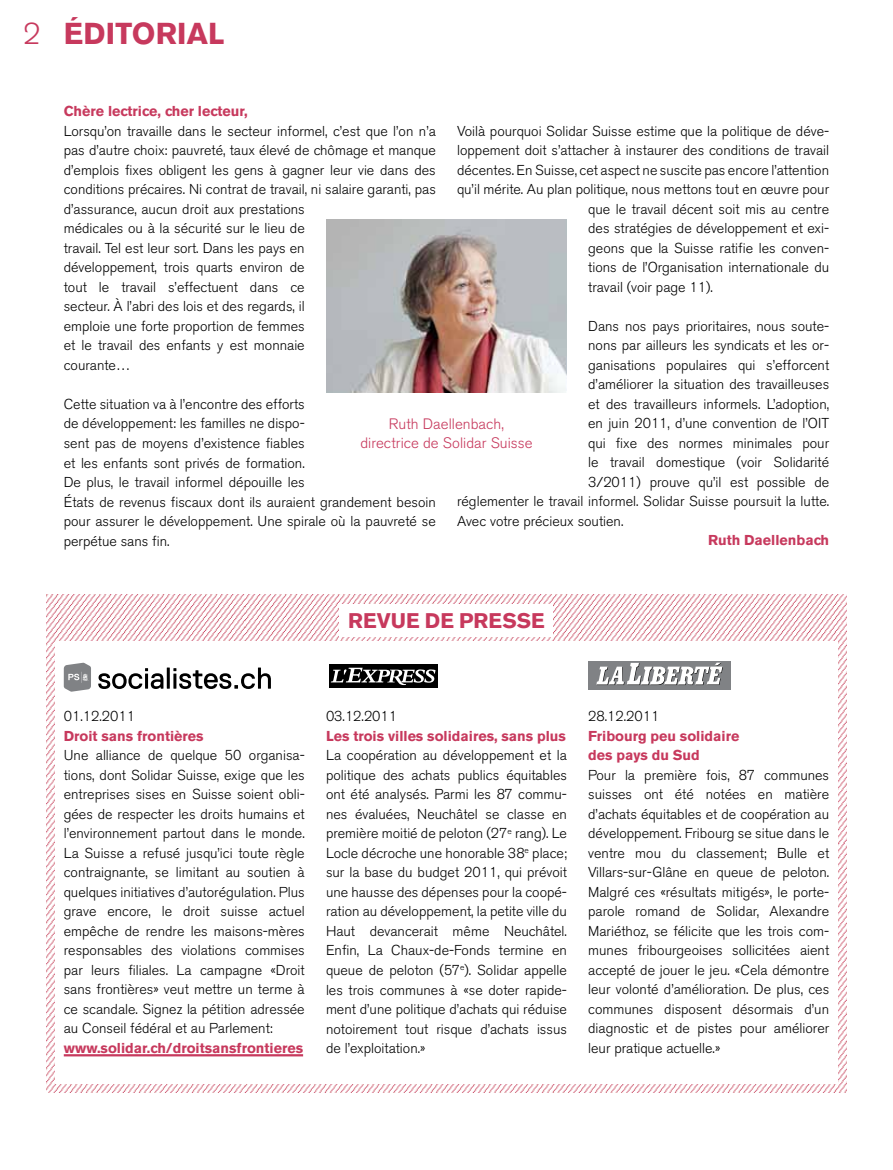
<style>
.page{position:relative;width:893px;height:1170px;background:#fff}
.page>*{position:absolute;margin:0;border:0;box-sizing:border-box;transform-origin:0 0}
.t1{font:700 30px "Akzidenz Grotesk BE";letter-spacing:.005em;color:#c7395d}
.t2{font:700 21px "Akzidenz Grotesk BE";letter-spacing:.005em;color:#c7395d}
.t3{font:300 15px/19.5px "Akzidenz Grotesk BE";letter-spacing:.005em;color:#c7395d;text-align:center}
.t4{font:300 14.25px/19.5px "Akzidenz Grotesk BE";color:#000;text-align:justify}
.t5{font:700 14.25px/19.5px "Akzidenz Grotesk BE";color:#c7395d}
.s1{font-weight:300}
</style>
<div class="page">
<img style="left:46px;top:594px;width:801px;height:497px">
<div style="left:55px;top:641px;width:783px;height:442px;background:#fff"></div>
<img style="left:326px;top:220px;width:240px;height:172px">
<div style="left:588px;top:661px;width:143px;height:28px;background:#808285"></div>
<svg style="left:596px;top:662px;width:127px;height:23px"></svg>
<div style="left:326px;top:662px;width:114px;height:28px;background:linear-gradient(to right,#fff,#fff)"></div>
<div style="left:329px;top:664px;width:108px;height:23px;background:#000"></div>
<svg style="left:331px;top:667px;width:105px;height:18px"></svg>
<svg style="left:64px;top:662px;width:27px;height:29px"></svg>
<svg style="left:98px;top:667px;width:173px;height:22px"></svg>
<hr style="left:64px;top:1054px;width:239px;height:2px;background:#c7395d">
<div style="left:340px;top:604px;width:213px;height:33px;background:#fff"></div>
<h1 class="t1" style="left:23px;top:16px;width:203px"><span class="s1">2</span> éDITORIAL</h1>
<p class="t5" style="left:64px;top:102px;width:186px">Chère lectrice, cher lecteur,</p>
<p class="t4" style="left:64px;top:121px;width:374px;text-align:left">Lorsqu’on travaille dans le secteur informel, c’est que l’on n’a pas d’autre choix: pauvreté, taux élevé de chômage et manque d’emplois fixes obligent les gens à gagner leur vie dans des conditions précaires. Ni contrat de travail, ni salaire garanti, pas d’assurance, aucun droit aux prestations<br>médicales ou à la sécurité sur le lieu de<br>travail. Tel est leur sort. Dans les pays en<br>développement, trois quarts environ de<br>tout le travail s’effectuent dans ce<br>secteur. À l’abri des lois et des regards, il<br>emploie une forte proportion de femmes<br>et le travail des enfants y est monnaie<br>courante…</p>
<p class="t4" style="left:64px;top:394px;width:374px;text-align:left">Cette situation va à l’encontre des efforts<br>de développement: les familles ne dispo-<br>sent pas de moyens d’existence fiables<br>et les enfants sont privés de formation.<br>De plus, le travail informel dépouille les<br>États de revenus fiscaux dont ils auraient grandement besoin pour assurer le développement. Une spirale où la pauvreté se perpétue sans fin.</p>
<p class="t4" style="left:457px;top:121px;width:374px">Voilà pourquoi Solidar Suisse estime que la politique de déve-</p>
<p class="t4" style="left:457px;top:141px;width:374px">loppement doit s’attacher à instaurer des conditions de travail</p>
<p class="t4" style="left:457px;top:160px;width:373px">décentes. En Suisse, cet aspect ne suscite pas encore l’attention</p>
<p class="t4" style="left:457px;top:180px;width:374px">qu’il mérite. Au plan politique, nous mettons tout en œuvre pour</p>
<p class="t4" style="left:588px;top:199px;width:242px">que le travail décent soit mis au centre</p>
<p class="t4" style="left:588px;top:219px;width:242px">des stratégies de développement et exi-</p>
<p class="t4" style="left:588px;top:238px;width:242px">geons que la Suisse ratifie les conven-</p>
<p class="t4" style="left:588px;top:258px;width:242px">tions de l’Organisation internationale du</p>
<p class="t4" style="left:588px;top:277px;width:126px">travail (voir page 11).</p>
<p class="t4" style="left:588px;top:316px;width:242px">Dans nos pays prioritaires, nous soute-</p>
<p class="t4" style="left:588px;top:336px;width:242px">nons par ailleurs les syndicats et les or-</p>
<p class="t4" style="left:588px;top:355px;width:242px">ganisations populaires qui s’efforcent</p>
<p class="t4" style="left:588px;top:375px;width:242px">d’améliorer la situation des travailleuses</p>
<p class="t4" style="left:588px;top:394px;width:242px">et des travailleurs informels. L’adoption,</p>
<p class="t4" style="left:588px;top:414px;width:242px">en juin 2011, d’une convention de l’OIT</p>
<p class="t4" style="left:588px;top:433px;width:242px">qui fixe des normes minimales pour</p>
<p class="t4" style="left:588px;top:453px;width:242px">le travail domestique (voir Solidarité</p>
<p class="t4" style="left:588px;top:472px;width:242px">3/2011) prouve qu’il est possible de</p>
<p class="t4" style="left:457px;top:492px;width:374px">réglementer le travail informel. Solidar Suisse poursuit la lutte.</p>
<p class="t4" style="left:457px;top:511px;width:168px">Avec votre précieux soutien.</p>
<p class="t5" style="left:708px;top:531px;width:123px">Ruth Daellenbach</p>
<p class="t3" style="left:360px;top:414px;width:174px">Ruth Daellenbach, directrice de Solidar Suisse</p>
<h2 class="t2" style="left:348px;top:609px;width:198px">Revue de presse</h2>
<p class="t4" style="left:64px;top:707px;width:73px">01.12.2011</p>
<p class="t5" style="left:64px;top:726px;width:141px">Droit sans frontières</p>
<p class="t4" style="left:64px;top:746px;width:242px">Une alliance de quelque 50 organisa&shy;tions, dont Solidar Suisse, exige que les entreprises sises en Suisse soient obli&shy;gées de respecter les droits humains et l’environnement partout dans le monde.<br>La Suisse a refusé jusqu’ici toute règle contraignante, se limitant au soutien à quelques initiatives d’autorégulation. Plus grave encore, le droit suisse actuel empêche de rendre les maisons-mères responsables des violations commises par leurs filiales. La campagne «Droit sans frontières» veut mettre un terme à ce scandale. Signez la pétition adressée au Conseil fédéral et au Parlement:</p>
<p class="t5" style="left:64px;top:1038px;width:241px">www.solidar.ch/droitsansfrontieres</p>
<p class="t4" style="left:326px;top:707px;width:73px">03.12.2011</p>
<p class="t5" style="left:326px;top:726px;width:241px">Les trois villes solidaires, sans plus</p>
<p class="t4" style="left:326px;top:746px;width:242px">La coopération au développement et la politique des achats publics équitables ont été analysés. Parmi les 87 commu&shy;nes évaluées, Neuchâtel se classe en première moitié de peloton (27<sup>e</sup> rang). Le Locle décroche une honorable 38<sup>e</sup> place; sur la base du budget 2011, qui prévoit une hausse des dépenses pour la coopé&shy;ration au développement, la petite ville du Haut devancerait même Neuchâtel.<br>Enfin, La Chaux-de-Fonds termine en queue de peloton (57<sup>e</sup>). Solidar appelle les trois communes à «se doter rapide&shy;ment d’une politique d’achats qui réduise notoirement tout risque d’achats issus de l’exploitation.»</p>
<p class="t4" style="left:588px;top:707px;width:73px">28.12.2011</p>
<p class="t5" style="left:588px;top:726px;width:153px">Fribourg peu solidaire des pays du Sud</p>
<p class="t4" style="left:588px;top:765px;width:242px">Pour la première fois, 87 communes suisses ont été notées en matière d’achats équitables et de coopération au développement. Fribourg se situe dans le ventre mou du classement; Bulle et Villars-sur-Glâne en queue de peloton.<br>Malgré ces «résultats mitigés», le porte&shy;parole romand de Solidar, Alexandre Mariéthoz, se félicite que les trois com&shy;munes fribourgeoises sollicitées aient accepté de jouer le jeu. «Cela démontre leur volonté d’amélioration. De plus, ces communes disposent désormais d’un diagnostic et de pistes pour améliorer leur pratique actuelle.»</p>
</div>
